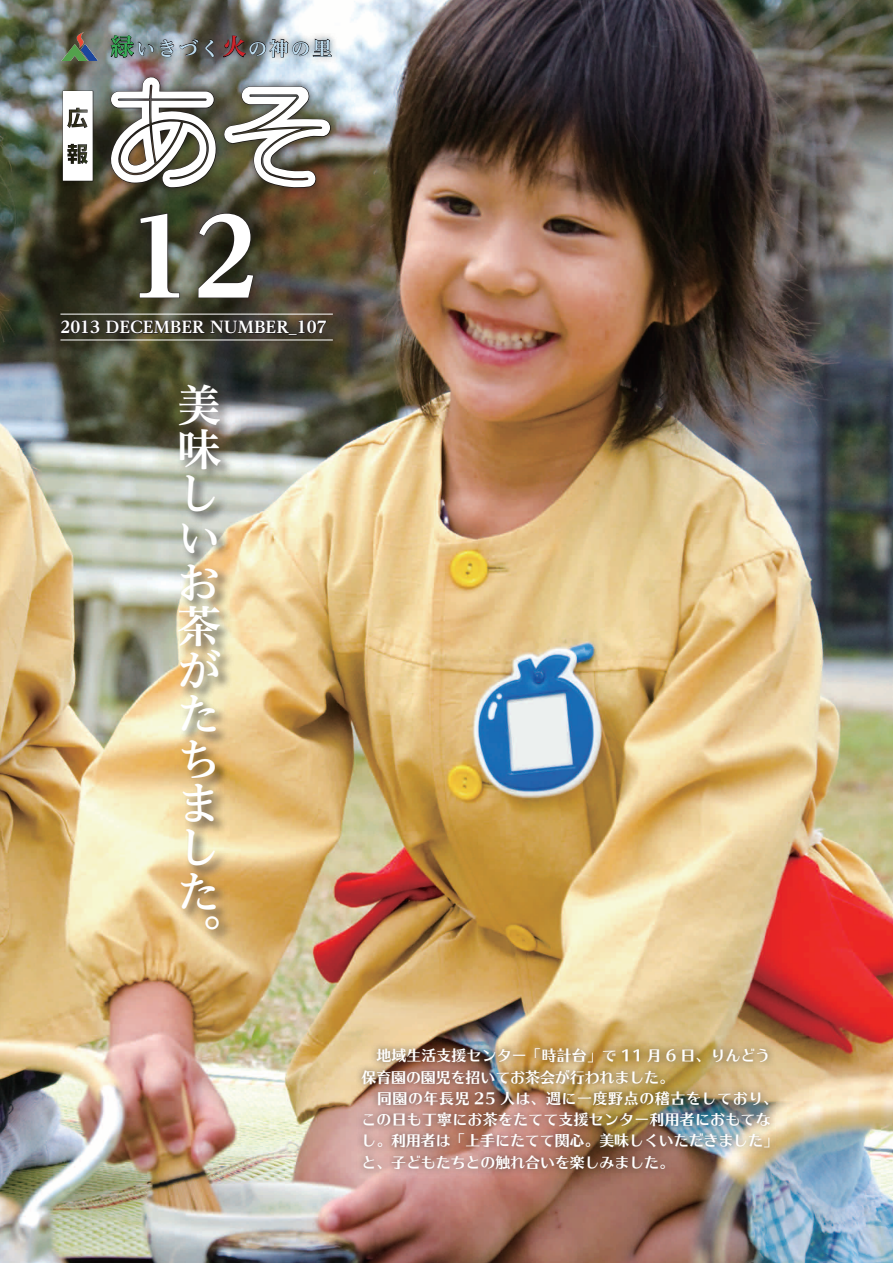
<style>
.page{position:relative;width:893px;height:1263px;background:#fff}
.page>*{position:absolute;margin:0;border:0;box-sizing:border-box;transform-origin:0 0}
.t1{font:800 106.35px "UD Reimin Pro";color:#fff}
.t2{font:44.25px/44.2px "Hiragino UD Serif Std N W6";color:#fff}
.t3{font:19.65px "Hiragino UD Serif Std N W6";letter-spacing:.095em;color:#bddcef}
.t4{font:800 15.9px "UD Reimin Pro";color:#fff}
.t5{font:14.85px/21.3px "UD Typos 515 Std";letter-spacing:.01em;color:#fff}
.s1{font-size:23.55px;color:#37af57}
.s2{font-size:23.55px;color:#d1232a}
</style>
<div class="page">
<img style="left:0;top:0;width:893px;height:1263px">
<div style="left:62px;top:68px;width:280px;height:131px;background:#231f20;opacity:.75"></div>
<svg style="left:63px;top:91px;width:30px;height:90px"></svg>
<div style="left:103px;top:69px;width:235px;height:126px;background:#231f20;opacity:.75"></div>
<svg style="left:110px;top:77px;width:106px;height:111px"></svg>
<svg style="left:224px;top:87px;width:107px;height:101px"></svg>
<img style="left:61px;top:32px;width:37px;height:29px">
<div style="left:103px;top:27px;width:253px;height:38px;background:#231f20;opacity:.75"></div>
<div style="left:104px;top:28px;width:235px;height:37px;background:#231f20;opacity:.75"></div>
<div style="left:132px;top:206px;width:129px;height:100px;background:#231f20;opacity:.75"></div>
<svg style="left:106px;top:343px;width:220px;height:9px;background:#454533"></svg>
<div style="left:54px;top:312px;width:280px;height:31px;background:#231f20;opacity:.75"></div>
<hr style="left:60px;top:314px;width:273px;height:1px;background:#fff">
<hr style="left:60px;top:340px;width:273px;height:1px;background:#fff">
<div style="left:354px;top:1040px;width:424px;height:137px;background:#231f20;opacity:.75"></div>
<div style="left:177px;top:382px;width:57px;height:561px;background:#231f20;opacity:.75"></div>
<h3 class="t3" style="left:110px;top:33px;width:223px"><span class="s1">緑</span>いきづく<span class="s2">火</span>の神の里</h3>
<h1 class="t1" style="left:126px;top:170px;width:134px">12</h1>
<p class="t4" style="left:60px;top:314px;width:268px">2013 DECEMBER NUMBER_107</p>
<h2 class="t2" style="left:177px;top:381px;width:45px">美味しいお茶がたちました</h2>
<h2 class="t2" style="left:177px;top:912px;width:44px">。</h2>
<p class="t5" style="left:361px;top:1044px;width:418px">　地域生活支援センター「時計台」で 11 月 6 日、りんどう保育園の園児を招いてお茶会が行われました。<br>　同園の年長児 25 人は、週に一度野点の稽古をしており、この日も丁寧にお茶をたてて支援センター利用者におもてなし。利用者は「上手にたてて関心。美味しくいただきました「と、子どもたちとの触れ合いを楽しみました。</p>
</div>
